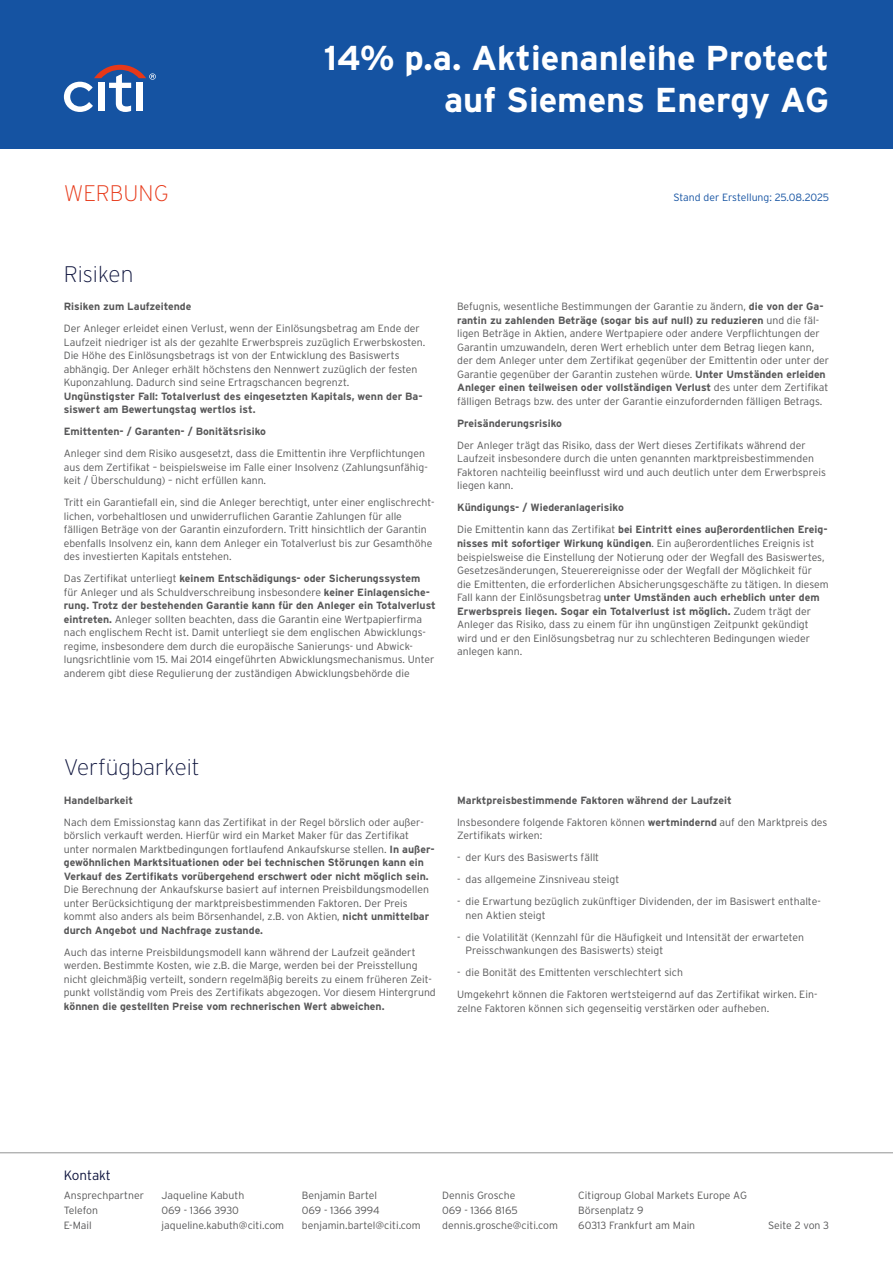
<style>
.page{position:relative;width:893px;height:1263px;background:#fff}
.page>*{position:absolute;margin:0;border:0;box-sizing:border-box;transform-origin:0 0}
.t1{font:700 34.5px/42px "Interstate";color:#fff;text-align:right}
.t2{font:200 22.5px "Interstate";color:#0e143d}
.t3{font:200 22.5px "Interstate";color:#e73818}
.t4{font:300 13.5px "Interstate";letter-spacing:-.01em;color:#0e143d}
.t5{font:300 10.5px/13.5px "Interstate";color:#575758}
.t6{font:700 10.5px/22px "Interstate";color:#575758}
.t7{font:300 10.5px "Interstate";color:#1553a2}
.s1{font-weight:700}
.s2{font-weight:300}
</style>
<div class="page">
<div style="left:0;top:0;width:893px;height:149px;background:#1553a2"></div>
<svg style="left:64px;top:65px;width:92px;height:47px"></svg>
<hr style="left:0;top:1152px;width:893px;height:1px;background:#929393">
<h2 class="t3" style="left:64px;top:181px;width:106px">WERBUNG</h2>
<h1 class="t1" style="left:324px;top:37px;width:507px">14% p.a. Aktienanleihe Protect auf Siemens Energy AG</h1>
<p class="t7" style="left:673px;top:191px;width:157px">Stand der Erstellung: 25.08.2025</p>
<h2 class="t2" style="left:64px;top:261px;width:71px">Risiken</h2>
<p class="t6" style="left:64px;top:296px;width:129px">Risiken zum Laufzeitende</p>
<p class="t5" style="left:64px;top:322px;width:363px">Der Anleger erleidet einen Verlust, wenn der Einlösungsbetrag am Ende der Laufzeit niedriger ist als der gezahlte Erwerbspreis zuzüglich Erwerbskosten.<br>Die Höhe des Einlösungsbetrags ist von der Entwicklung des Basiswerts abhängig. Der Anleger erhält höchstens den Nennwert zuzüglich der festen Kuponzahlung. Dadurch sind seine Ertragschancen begrenzt.</p>
<p class="t6" style="left:64px;top:389px;width:360px;line-height:13.5px">Ungünstigster Fall: Totalverlust des eingesetzten Kapitals, wenn der Ba&shy;siswert am Bewertungstag wertlos ist.</p>
<p class="t6" style="left:64px;top:421px;width:204px">Emittenten- / Garanten- / Bonitätsrisiko</p>
<p class="t5" style="left:64px;top:447px;width:365px">Anleger sind dem Risiko ausgesetzt, dass die Emittentin ihre Verpflichtungen aus dem Zertifikat – beispielsweise im Falle einer Insolvenz (Zahlungsunfähig&shy;keit / Überschuldung) – nicht erfüllen kann.</p>
<p class="t5" style="left:64px;top:496px;width:372px">Tritt ein Garantiefall ein, sind die Anleger berechtigt, unter einer englischrecht&shy;lichen, vorbehaltlosen und unwiderruflichen Garantie Zahlungen für alle fälligen Beträge von der Garantin einzufordern. Tritt hinsichtlich der Garantin ebenfalls Insolvenz ein, kann dem Anleger ein Totalverlust bis zur Gesamthöhe des investierten Kapitals entstehen.</p>
<p class="t5" style="left:64px;top:572px;width:374px">Das Zertifikat unterliegt <span class="s1">keinem Entschädigungs- oder Sicherungssystem </span>für Anleger und als Schuldverschreibung insbesondere <span class="s1">keiner Einlagensiche&shy;rung. Trotz der bestehenden Garantie kann für den Anleger ein Totalverlust eintreten.</span> Anleger sollten beachten, dass die Garantin eine Wertpapierfirma nach englischem Recht ist. Damit unterliegt sie dem englischen Abwicklungs&shy;regime, insbesondere dem durch die europäische Sanierungs- und Abwick&shy;lungsrichtlinie vom 15. Mai 2014 eingeführten Abwicklungsmechanismus. Unter anderem gibt diese Regulierung der zuständigen Abwicklungsbehörde die</p>
<p class="t5" style="left:457px;top:300px;width:374px">Befugnis, wesentliche Bestimmungen der Garantie zu ändern, <span class="s1">die von der Ga&shy;rantin zu zahlenden Beträge (sogar bis auf null) zu reduzieren</span> und die fäl&shy;ligen Beträge in Aktien, andere Wertpapiere oder andere Verpflichtungen der Garantin umzuwandeln, deren Wert erheblich unter dem Betrag liegen kann, der dem Anleger unter dem Zertifikat gegenüber der Emittentin oder unter der Garantie gegenüber der Garantin zustehen würde. <span class="s1">Unter Umständen erleiden Anleger einen teilweisen oder vollständigen Verlust</span> des unter dem Zertifikat fälligen Betrags bzw. des unter der Garantie einzufordernden fälligen Betrags.</p>
<p class="t6" style="left:457px;top:412px;width:106px">Preisänderungsrisiko</p>
<p class="t5" style="left:457px;top:438px;width:370px">Der Anleger trägt das Risiko, dass der Wert dieses Zertifikats während der Laufzeit insbesondere durch die unten genannten marktpreisbestimmenden Faktoren nachteilig beeinflusst wird und auch deutlich unter dem Erwerbspreis liegen kann.</p>
<p class="t6" style="left:457px;top:497px;width:372px">Kündigungs- / Wiederanlagerisiko<br><span class="s2">Die Emittentin kann das Zertifikat</span> bei Eintritt eines außerordentlichen Ereig-</p>
<p class="t5" style="left:457px;top:536px;width:373px"><span class="s1">nisses mit sofortiger Wirkung kündigen</span>. Ein außerordentliches Ereignis ist beispielsweise die Einstellung der Notierung oder der Wegfall des Basiswertes, Gesetzesänderungen, Steuerereignisse oder der Wegfall der Möglichkeit für die Emittenten, die erforderlichen Absicherungsgeschäfte zu tätigen. In diesem Fall kann der Einlösungsbetrag <span class="s1">unter Umständen auch erheblich unter dem Erwerbspreis liegen. Sogar ein Totalverlust ist möglich.</span> Zudem trägt der Anleger das Risiko, dass zu einem für ihn ungünstigen Zeitpunkt gekündigt wird und er den Einlösungsbetrag nur zu schlechteren Bedingungen wieder anlegen kann.</p>
<h2 class="t2" style="left:64px;top:755px;width:137px">Verfügbarkeit</h2>
<p class="t6" style="left:64px;top:789px;width:71px">Handelbarkeit</p>
<p class="t5" style="left:64px;top:815px;width:373px">Nach dem Emissionstag kann das Zertifikat in der Regel börslich oder außer&shy;börslich verkauft werden. Hierfür wird ein Market Maker für das Zertifikat unter normalen Marktbedingungen fortlaufend Ankaufskurse stellen. <span class="s1">In außer&shy;gewöhnlichen Marktsituationen oder bei technischen Störungen kann ein Verkauf des Zertifikats vorübergehend erschwert oder nicht möglich sein.</span></p>
<p class="t5" style="left:64px;top:883px;width:367px">Die Berechnung der Ankaufskurse basiert auf internen Preisbildungsmodellen unter Berücksichtigung der marktpreisbestimmenden Faktoren. Der Preis kommt also anders als beim Börsenhandel, z.B. von Aktien, <span class="s1">nicht unmittelbar durch Angebot und Nachfrage zustande.</span></p>
<p class="t5" style="left:64px;top:945px;width:374px">Auch das interne Preisbildungsmodell kann während der Laufzeit geändert werden. Bestimmte Kosten, wie z.B. die Marge, werden bei der Preisstellung nicht gleichmäßig verteilt, sondern regelmäßig bereits zu einem früheren Zeit&shy;punkt vollständig vom Preis des Zertifikats abgezogen. Vor diesem Hintergrund</p>
<p class="t6" style="left:64px;top:995px;width:322px">können die gestellten Preise vom rechnerischen Wert abweichen.</p>
<p class="t6" style="left:457px;top:789px;width:372px">Marktpreisbestimmende Faktoren während der Laufzeit<br><span class="s2">Insbesondere folgende Faktoren können</span> wertmindernd <span class="s2">auf den Marktpreis des</span></p>
<p class="t5" style="left:457px;top:829px;width:87px">Zertifikats wirken:</p>
<p class="t5" style="left:457px;top:851px;width:144px">- der Kurs des Basiswerts fällt</p>
<p class="t5" style="left:457px;top:873px;width:164px">- das allgemeine Zinsniveau steigt</p>
<p class="t5" style="left:466px;top:895px;width:357px;text-indent:-9px">- die Erwartung bezüglich zukünftiger Dividenden, der im Basiswert enthalte&shy;nen Aktien steigt</p>
<p class="t5" style="left:466px;top:930px;width:340px;text-indent:-9px">- die Volatilität (Kennzahl für die Häufigkeit und Intensität der erwarteten<br>Preisschwankungen des Basiswerts) steigt</p>
<p class="t5" style="left:457px;top:961px;width:362px;line-height:22px">- die Bonität des Emittenten verschlechtert sich<br>Umgekehrt können die Faktoren wertsteigernd auf das Zertifikat wirken. Ein-</p>
<p class="t5" style="left:457px;top:1001px;width:314px">zelne Faktoren können sich gegenseitig verstärken oder aufheben.</p>
<p class="t4" style="left:64px;top:1168px;width:49px">Kontakt</p>
<p class="t5" style="left:64px;top:1188px;width:82px">Ansprechpartner</p>
<p class="t5" style="left:162px;top:1188px;width:84px">Jaqueline Kabuth</p>
<p class="t5" style="left:302px;top:1188px;width:77px">Benjamin Bartel</p>
<p class="t5" style="left:442px;top:1188px;width:75px">Dennis Grosche</p>
<p class="t5" style="left:578px;top:1188px;width:170px">Citigroup Global Markets Europe AG</p>
<p class="t5" style="left:64px;top:1203px;width:36px">Telefon</p>
<p class="t5" style="left:162px;top:1203px;width:79px">069 - 1366 3930</p>
<p class="t5" style="left:302px;top:1203px;width:79px">069 - 1366 3994</p>
<p class="t5" style="left:442px;top:1203px;width:77px">069 - 1366 8165</p>
<p class="t5" style="left:578px;top:1203px;width:67px">Börsenplatz 9</p>
<p class="t5" style="left:64px;top:1218px;width:30px">E-Mail</p>
<p class="t5" style="left:162px;top:1218px;width:124px">jaqueline.kabuth@citi.com</p>
<p class="t5" style="left:302px;top:1218px;width:120px">benjamin.bartel@citi.com</p>
<p class="t5" style="left:442px;top:1218px;width:117px">dennis.grosche@citi.com</p>
<p class="t5" style="left:578px;top:1218px;width:118px">60313 Frankfurt am Main</p>
<p class="t5" style="left:768px;top:1218px;width:63px">Seite 2 von 3</p>
</div>
